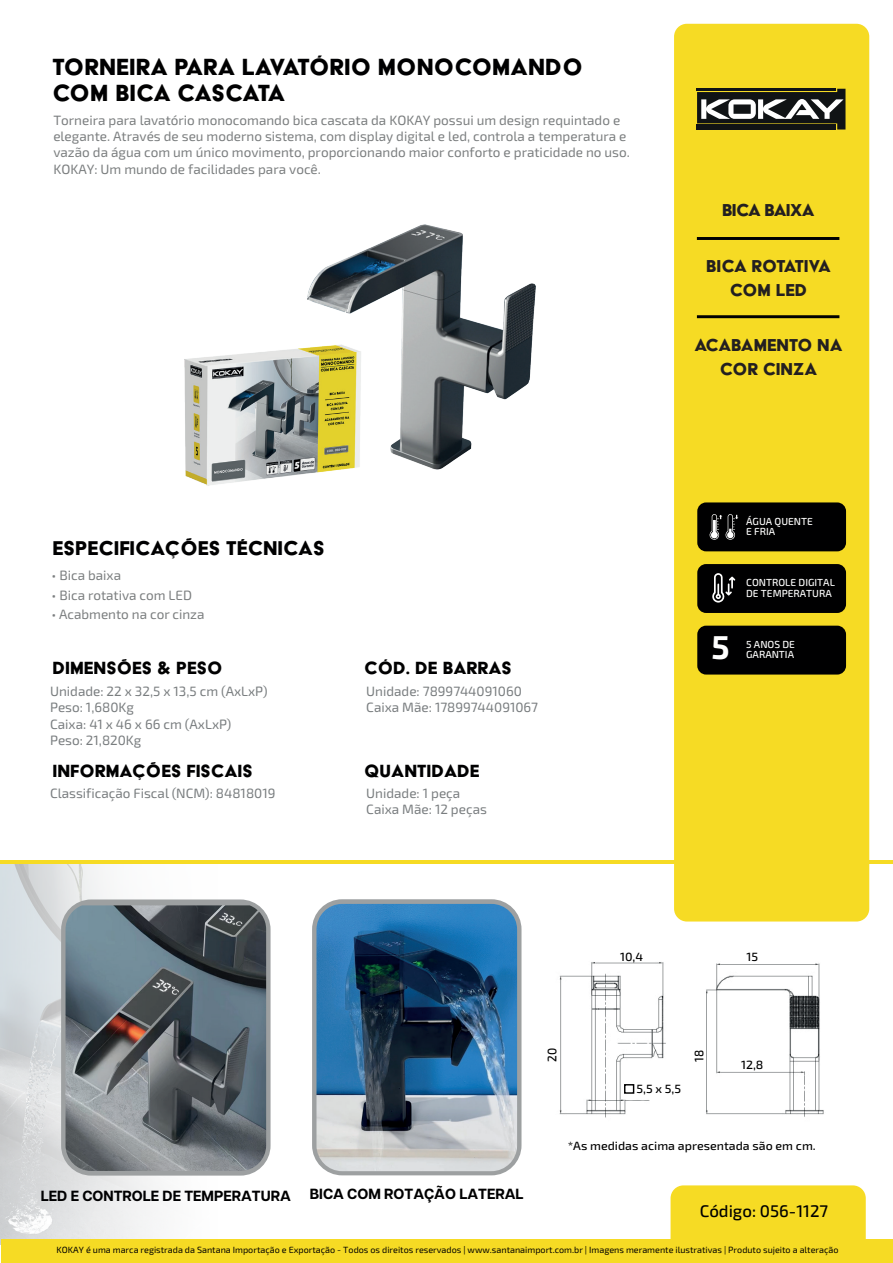
<style>
.page{position:relative;width:893px;height:1263px;background:#fff}
.page>*{position:absolute;margin:0;border:0;box-sizing:border-box;transform-origin:0 0}
.t1{font:700 33px "Exo 2";color:#fff}
.t2{font:27px/25.5px "Acier BAT Text Solid";letter-spacing:.005em;color:#000001}
.t3{font:22.95px "Acier BAT Text Solid";color:#000001}
.t4{font:20.4px "Acier BAT Text Solid";color:#000001}
.t5{font:19.95px/23.9px "Acier BAT Text Solid";color:#231f20;text-align:center}
.t6{font:19.95px "Acier BAT Text Solid";letter-spacing:-.03em;color:#231f20}
.t7{font:500 16.95px "Exo 2";color:#000001}
.t8{font:700 14.7px "Articulat CF";color:#000001}
.t9{font:13.5px/16.2px "Exo 2";color:#7b7e7f}
.t10{font:13.5px/16.5px "Exo 2";color:#797d7f}
.t11{font:500 12.45px "Exo 2";color:#000001;scale:.96 1}
.t12{font:500 11.85px "Exo 2";color:#000001;scale:1.04 1}
.t13{font:500 10.2px/10.6px "Exo 2";color:#fff}
.t14{font:9px "Exo 2";color:#000001}
</style>
<div class="page">
<svg style="left:0;top:861px;width:271px;height:383px"></svg>
<div style="left:312px;top:899px;width:209px;height:276px;background:#9da0a1;border-radius:30px"></div>
<div style="left:61px;top:899px;width:210px;height:276px;background:#9da0a1;border-radius:30px"></div>
<img style="left:66px;top:905px;width:200px;height:266px">
<img style="left:316px;top:904px;width:201px;height:267px">
<div style="left:671px;top:1185px;width:195px;height:54px;background:#f6db24"></div>
<div style="left:674px;top:24px;width:195px;height:897px;background:#f6db24;border-radius:13px"></div>
<hr style="left:1px;top:860px;width:892px;height:3px;background:#f6db24">
<svg style="left:697px;top:89px;width:148px;height:41px;background:#50514b"></svg>
<div style="left:1px;top:1239px;width:892px;height:23px;background:#f6db24"></div>
<div style="left:697px;top:502px;width:149px;height:49px;background:#000001;border-radius:9px"></div>
<svg style="left:709px;top:514px;width:29px;height:26px"></svg>
<div style="left:697px;top:626px;width:149px;height:48px;background:#000001;border-radius:9px"></div>
<div style="left:697px;top:564px;width:149px;height:49px;background:#000001;border-radius:9px"></div>
<hr style="left:697px;top:237px;width:142px;height:3px;background:#000001">
<hr style="left:697px;top:315px;width:142px;height:3px;background:#000001">
<svg style="left:712px;top:573px;width:23px;height:29px"></svg>
<img style="left:307px;top:224px;width:229px;height:246px">
<img style="left:184px;top:339px;width:187px;height:147px">
<img style="left:559px;top:962px;width:265px;height:156px">
<div style="left:624px;top:1084px;width:10px;height:10px;border:1px solid #000001"></div>
<h2 class="t2" style="left:52px;top:54px;width:532px">TORNEIRA PARA LAVATÓRIO MONOCOMANDO<br>COM BICA CASCATA</h2>
<p class="t9" style="left:53px;top:112px;width:578px">Torneira para lavatório monocomando bica cascata da KOKAY possui um design requintado e elegante. Através de seu moderno sistema, com display digital e led, controla a temperatura e vazão da água com um único movimento, proporcionando maior conforto e praticidade no uso.<br>KOKAY: Um mundo de facilidades para você.</p>
<h3 class="t3" style="left:52px;top:536px;width:274px">ESPECIFICAÇÕES TÉCNICAS</h3>
<p class="t9" style="left:51px;top:567px;width:71px">• Bica baixa</p>
<p class="t9" style="left:51px;top:587px;width:142px">• Bica rotativa com LED</p>
<p class="t9" style="left:51px;top:606px;width:155px">• Acabmento na cor cinza</p>
<h3 class="t4" style="left:52px;top:657px;width:172px">DIMENSÕES &amp; PESO</h3>
<p class="t10" style="left:50px;top:683px;width:219px">Unidade: 22 x 32,5 x 13,5 cm (AxLxP)<br>Peso: 1,680Kg<br>Caixa: 41 x 46 x 66 cm (AxLxP)<br>Peso: 21,820Kg</p>
<p class="t10" style="left:50px;top:785px;width:227px">Classificação Fiscal (NCM): 84818019</p>
<h3 class="t4" style="left:52px;top:760px;width:202px">INFORMAÇÕES FISCAIS</h3>
<h3 class="t4" style="left:364px;top:657px;width:149px">CÓD. DE BARRAS</h3>
<p class="t10" style="left:366px;top:683px;width:173px">Unidade: 7899744091060<br>Caixa Mãe: 17899744091067</p>
<h3 class="t4" style="left:364px;top:760px;width:117px">QUANTIDADE</h3>
<p class="t10" style="left:366px;top:785px;width:122px">Unidade: 1 peça<br>Caixa Mãe: 12 peças</p>
<h3 class="t6" style="left:722px;top:199px;width:94px">BICA BAIXA</h3>
<h3 class="t5" style="left:706px;top:254px;width:126px">BICA ROTATIVA<br>COM LED</h3>
<h3 class="t5" style="left:695px;top:332px;width:149px">ACABAMENTO NA<br>COR CINZA</h3>
<p class="t13" style="left:746px;top:516px;width:68px">ÁGUA QUENTE<br>E FRIA</p>
<h1 class="t1" style="left:711px;top:628px;width:20px">5</h1>
<p class="t13" style="left:746px;top:578px;width:90px">CONTROLE DIGITAL<br>DE TEMPERATURA</p>
<p class="t13" style="left:746px;top:639px;width:50px">5 ANOS DE</p>
<p class="t13" style="left:746px;top:650px;width:49px">GARANTIA</p>
<p class="t12" style="left:620px;top:950px;width:24px">10,4</p>
<p class="t12" style="left:746px;top:950px;width:13px">15</p>
<p class="t11" style="left:545px;top:1061px;width:16px;rotate:-90deg">20</p>
<p class="t11" style="left:692px;top:1061px;width:14px;rotate:-90deg">18</p>
<p class="t12" style="left:636px;top:1082px;width:45px">5,5 x 5,5</p>
<p class="t12" style="left:741px;top:1058px;width:23px">12,8</p>
<p class="t8" style="left:41px;top:1185px;width:252px">LED E CONTROLE DE TEMPERATURA</p>
<p class="t8" style="left:310px;top:1183px;width:215px">BICA COM ROTAÇÃO LATERAL</p>
<p class="t12" style="left:568px;top:1139px;width:240px">*As medidas acima apresentada são em cm.</p>
<p class="t7" style="left:700px;top:1201px;width:130px">Código: 056-1127</p>
<p class="t14" style="left:57px;top:1245px;width:783px">KOKAY é uma marca registrada da Santana Importação e Exportação - Todos os direitos reservados | www.santanaimport.com.br | Imagens meramente ilustrativas | Produto sujeito a alteração</p>
</div>
